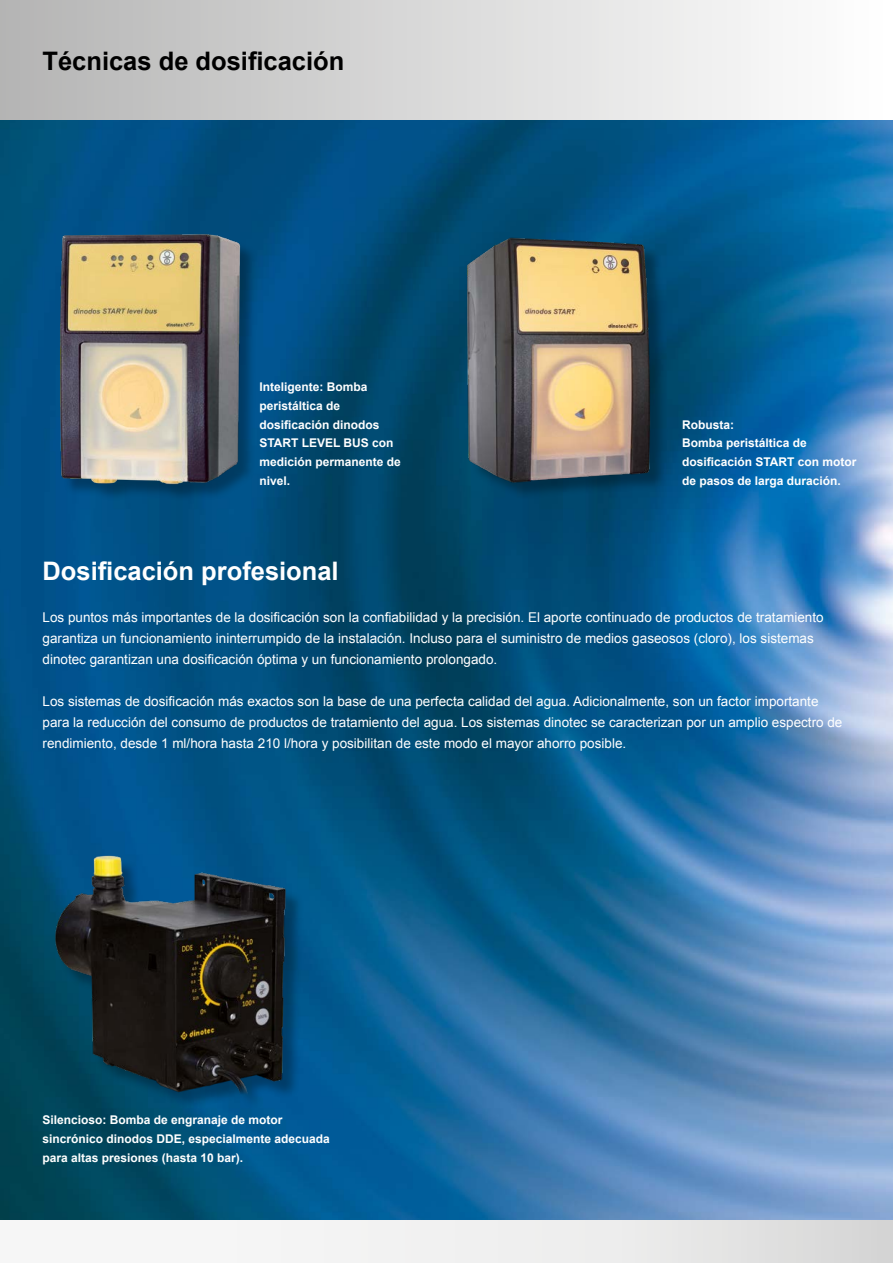
<style>
.page{position:relative;width:893px;height:1263px;background:#fff}
.page>*{position:absolute;margin:0;border:0;box-sizing:border-box;transform-origin:0 0}
.t1{font:700 25.5px "Arial";color:#fff}
.t2{font:700 25.5px "Arial";color:#000}
.t3{font:13.5px/21px "Arial";color:#fff}
.t4{font:700 12px/18.8px "Arial";color:#fff}
</style>
<div class="page">
<img style="left:0;top:119px;width:893px;height:1101px">
<div style="left:0;top:0;width:893px;height:119px;background:linear-gradient(to right,#b5b5b4,#fff)"></div>
<div style="left:0;top:1220px;width:893px;height:43px;background:linear-gradient(to right,#fdfdfd,#dedede)"></div>
<div style="left:63px;top:237px;width:194px;height:265px;background:#000;opacity:.3"></div>
<img style="left:55px;top:230px;width:189px;height:257px">
<div style="left:470px;top:240px;width:198px;height:259px;background:#000;opacity:.3"></div>
<img style="left:460px;top:229px;width:197px;height:261px">
<svg style="left:584px;top:1029px;width:205px;height:205px"></svg>
<div style="left:58px;top:858px;width:245px;height:253px;background:#000;opacity:.3"></div>
<img style="left:45px;top:846px;width:255px;height:256px">
<h1 class="t2" style="left:43px;top:43px;width:303px">Técnicas de dosificación</h1>
<p class="t4" style="left:259px;top:378px;width:143px">Inteligente: Bomba peristáltica de dosificación dinodos<br>START LEVEL BUS con medición permanente de nivel.</p>
<p class="t4" style="left:682px;top:415px;width:176px">Robusta:<br>Bomba peristáltica de dosificación START con motor de pasos de larga duración.</p>
<h1 class="t1" style="left:43px;top:553px;width:298px">Dosificación profesional</h1>
<p class="t3" style="left:43px;top:607px;width:783px">Los puntos más importantes de la dosificación son la confiabilidad y la precisión. El aporte continuado de productos de tratamiento garantiza un funcionamiento ininterrumpido de la instalación. Incluso para el suministro de medios gaseosos (cloro), los sistemas dinotec garantizan una dosificación óptima y un funcionamiento prolongado.</p>
<p class="t3" style="left:43px;top:691px;width:801px">Los sistemas de dosificación más exactos son la base de una perfecta calidad del agua. Adicionalmente, son un factor importante para la reducción del consumo de productos de tratamiento del agua. Los sistemas dinotec se caracterizan por un amplio espectro de rendimiento, desde 1 ml/hora hasta 210 l/hora y posibilitan de este modo el mayor ahorro posible.</p>
<p class="t4" style="left:43px;top:1111px;width:289px">Silencioso: Bomba de engranaje de motor sincrónico dinodos DDE, especialmente adecuada para altas presiones (hasta 10 bar).</p>
</div>
